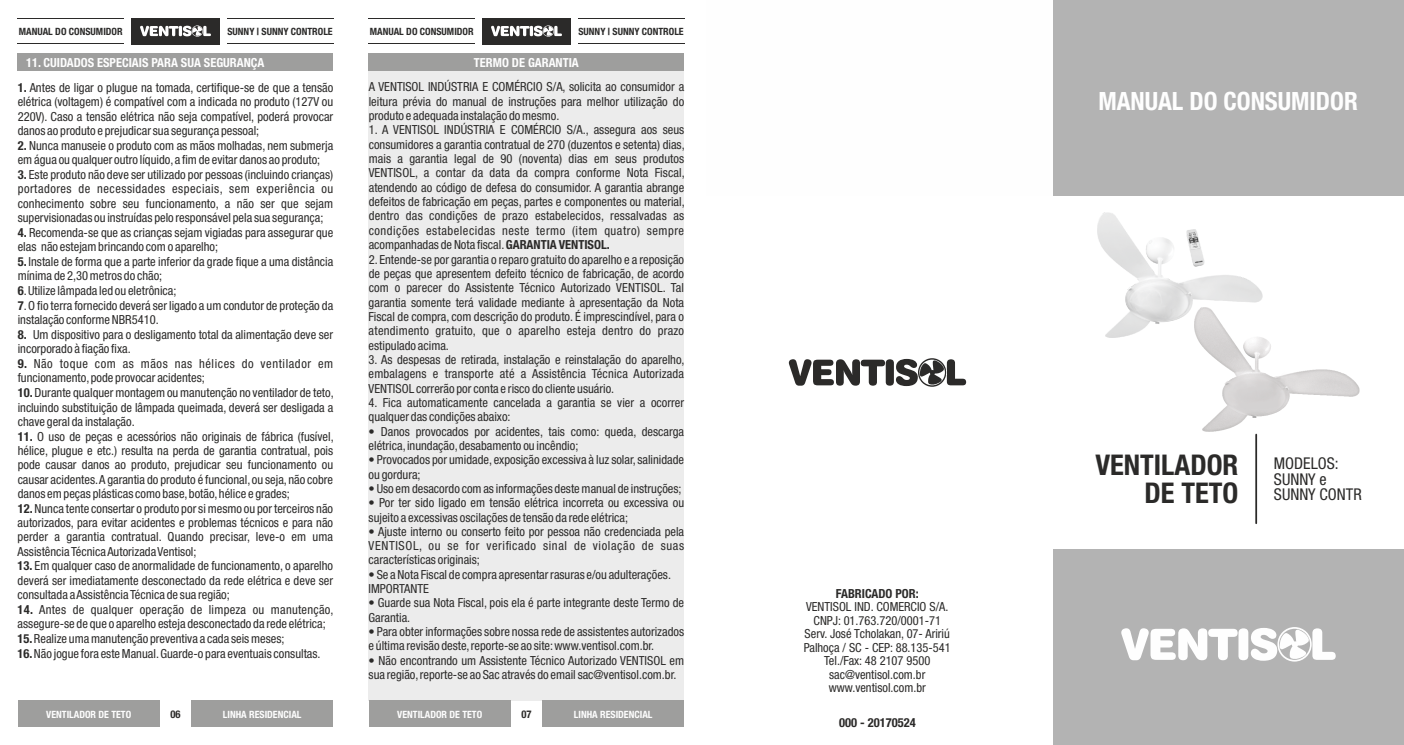
<style>
.page{position:relative;width:1404px;height:745px;background:#fff}
.page>*{position:absolute;margin:0;border:0;box-sizing:border-box;transform-origin:0 0}
.t1{font:700 condensed 28.5px/28.1px "Helvetica Neue LT Std";color:#2b2a29;text-align:right}
.t2{font:700 condensed 25px "Helvetica Neue LT Com";color:#fefefe}
.t3{font:condensed 16.25px/15.4px "Helvetica Neue LT Std";color:#2b2a29}
.t4{font:condensed 12.5px/14.4px "Helvetica Neue LT Std";color:#2b2a29}
.t5{font:700 condensed 12.5px "Helvetica Neue LT Std";color:#fefefe}
.t6{font:700 condensed 12.5px "Helvetica Neue LT Std";color:#2b2a29}
.t7{font:700 condensed 10.62px "Helvetica Neue LT Std";color:#2b2a29}
.t8{font:700 condensed 10px "Helvetica Neue LT Std";color:#2b2a29}
.t9{font:700 condensed 10px "Helvetica Neue LT Std";color:#fefefe}
.s1{font-weight:700}
</style>
<div class="page">
<div style="left:369px;top:71px;width:315px;height:629px;background:#ececec"></div>
<div style="left:482px;top:18px;width:88px;height:26px;background:#2b2a29"></div>
<svg style="left:491px;top:25px;width:71px;height:12px"></svg>
<hr style="left:369px;top:18px;width:106px;height:1px;background:#2b2a29">
<hr style="left:369px;top:43px;width:106px;height:1px;background:#2b2a29">
<hr style="left:578px;top:18px;width:106px;height:1px;background:#2b2a29">
<hr style="left:578px;top:43px;width:106px;height:1px;background:#2b2a29">
<div style="left:369px;top:700px;width:141px;height:26px;background:#9e9e9d"></div>
<div style="left:542px;top:700px;width:142px;height:26px;background:#9e9e9d"></div>
<div style="left:369px;top:53px;width:315px;height:18px;background:#9e9e9d"></div>
<div style="left:1052px;top:0;width:351px;height:195px;background:#b3b3b3"></div>
<div style="left:1052px;top:549px;width:351px;height:195px;background:#b3b3b3"></div>
<svg style="left:1121px;top:627px;width:214px;height:34px"></svg>
<hr style="left:1255px;top:434px;width:1px;height:89px;background:#2b2a29">
<svg style="left:788px;top:358px;width:178px;height:28px"></svg>
<div style="left:131px;top:18px;width:89px;height:26px;background:#2b2a29"></div>
<svg style="left:140px;top:25px;width:71px;height:12px"></svg>
<hr style="left:18px;top:18px;width:106px;height:1px;background:#2b2a29">
<hr style="left:18px;top:43px;width:106px;height:1px;background:#2b2a29">
<hr style="left:227px;top:18px;width:106px;height:1px;background:#2b2a29">
<hr style="left:227px;top:43px;width:106px;height:1px;background:#2b2a29">
<div style="left:18px;top:700px;width:141px;height:26px;background:#9e9e9d"></div>
<div style="left:191px;top:700px;width:142px;height:26px;background:#9e9e9d"></div>
<div style="left:18px;top:53px;width:315px;height:18px;background:#9e9e9d"></div>
<img style="left:1097px;top:213px;width:164px;height:124px">
<img style="left:1194px;top:307px;width:165px;height:124px">
<p class="t8" style="left:19px;top:27px;width:105px">MANUAL DO CONSUMIDOR</p>
<p class="t8" style="left:227px;top:27px;width:107px">SUNNY | SUNNY CONTROLE</p>
<p class="t8" style="left:370px;top:27px;width:105px">MANUAL DO CONSUMIDOR</p>
<p class="t8" style="left:578px;top:27px;width:107px">SUNNY | SUNNY CONTROLE</p>
<p class="t5" style="left:26px;top:58px;width:240px">11. CUIDADOS ESPECIAIS PARA SUA SEGURANÇA</p>
<p class="t4" style="left:18px;top:82px;width:317px;text-align:justify"><span class="s1">1.</span> Antes de ligar o plugue na tomada, certifique-se de que a tensão elétrica (voltagem) é compatível com a indicada no produto (127V ou 220V). Caso a tensão elétrica não seja compatível, poderá provocar danos ao produto e prejudicar sua segurança pessoal;</p>
<p class="t4" style="left:18px;top:140px;width:317px"><span class="s1">2.</span> Nunca manuseie o produto com as mãos molhadas, nem submerja em água ou qualquer outro líquido,a fim de evitar danos ao produto;</p>
<p class="t4" style="left:18px;top:169px;width:317px;text-align:justify"><span class="s1">3.</span> Este produto não deve ser utilizado por pessoas (incluindo crianças) portadores de necessidades especiais, sem experiência ou conhecimento sobre seu funcionamento, a não ser que sejam supervisionadas ou instruídas pelo responsável pela sua segurança;</p>
<p class="t4" style="left:18px;top:226px;width:317px"><span class="s1">4.</span> Recomenda-se que as crianças sejam vigiadas para assegurar que elas não estejam brincando com o aparelho;</p>
<p class="t4" style="left:18px;top:255px;width:317px"><span class="s1">5.</span> Instale de forma que a parte inferior da grade fique a uma distância mínima de 2,30 metros do chão;<br><span class="s1">6</span>.Utilize lâmpada led ou eletrônica;<br><span class="s1">7</span>.O fio terra fornecido deverá ser ligado a um condutor de proteção da instalação conforme NBR5410.</p>
<p class="t4" style="left:18px;top:328px;width:317px"><span class="s1">8.</span> Um dispositivo para o desligamento total da alimentação deve ser incorporado à fiação fixa.</p>
<p class="t4" style="left:18px;top:358px;width:317px"><span class="s1">9.</span> Não toque com as mãos nas hélices do ventilador em funcionamento,pode provocar acidentes;<br><span class="s1">10.</span>Durante qualquer montagem ou manutenção no ventilador de teto, incluindo substituição de lâmpada queimada, deverá ser desligada a chave geral da instalação.</p>
<p class="t4" style="left:18px;top:430px;width:317px"><span class="s1">11.</span> O uso de peças e acessórios não originais de fábrica (fusível, hélice, plugue e etc.) resulta na perda de garantia contratual, pois pode causar danos ao produto, prejudicar seu funcionamento ou causar acidentes.A garantia do produto é funcional, ou seja, não cobre danos em peças plásticas como base,botão,hélice e grades; <span class="s1">12.</span>Nunca tente consertar o produto por si mesmo ou por terceiros não autorizados, para evitar acidentes e problemas técnicos e para não perder a garantia contratual. Quando precisar, leve-o em uma Assistência Técnica Autorizada Ventisol;</p>
<p class="t4" style="left:18px;top:560px;width:317px;text-align:justify"><span class="s1">13.</span> Em qualquer caso de anormalidade de funcionamento, o aparelho deverá ser imediatamente desconectado da rede elétrica e deve ser consultada a Assistência Técnica de sua região;</p>
<p class="t4" style="left:18px;top:603px;width:317px"><span class="s1">14.</span> Antes de qualquer operação de limpeza ou manutenção, assegure-se de que o aparelho esteja desconectado da rede elétrica; <span class="s1">15.</span>Realize uma manutenção preventiva a cada seis meses;<br><span class="s1">16.</span>Não jogue fora este Manual.Guarde-o para eventuais consultas.</p>
<p class="t9" style="left:46px;top:710px;width:86px">VENTILADOR DE TETO</p>
<p class="t7" style="left:170px;top:709px;width:12px">06</p>
<p class="t9" style="left:223px;top:710px;width:80px">LINHA RESIDENCIAL</p>
<p class="t5" style="left:474px;top:58px;width:106px">TERMO DE GARANTIA</p>
<p class="t4" style="left:369px;top:82px;width:317px;text-align:justify">A VENTISOL INDÚSTRIA E COMÉRCIO S/A, solicita ao consumidor a leitura prévia do manual de instruções para melhor utilização do produto e adequada instalação do mesmo.</p>
<p class="t4" style="left:368px;top:124px;width:317px;text-align:justify">1. A VENTISOL INDÚSTRIA E COMÉRCIO S/A., assegura aos seus consumidores a garantia contratual de 270 (duzentos e setenta) dias, mais a garantia legal de 90 (noventa) dias em seus produtos VENTISOL, a contar da data da compra conforme Nota Fiscal, atendendo ao código de defesa do consumidor. A garantia abrange defeitos de fabricação em peças, partes e componentes ou material, dentro das condições de prazo estabelecidos, ressalvadas as condições estabelecidas neste termo (item quatro) sempre acompanhadas de Nota fiscal.<span class="s1">GARANTIA VENTISOL.</span></p>
<p class="t4" style="left:368px;top:254px;width:317px;text-align:justify">2. Entende-se por garantia o reparo gratuito do aparelho e a reposição de peças que apresentem defeito técnico de fabricação, de acordo com o parecer do Assistente Técnico Autorizado VENTISOL. Tal garantia somente terá validade mediante à apresentação da Nota Fiscal de compra, com descrição do produto. É imprescindível, para o atendimento gratuito, que o aparelho esteja dentro do prazo estipulado acima.</p>
<p class="t4" style="left:368px;top:354px;width:317px;text-align:justify">3. As despesas de retirada, instalação e reinstalação do aparelho, embalagens e transporte até a Assistência Técnica Autorizada VENTISOL correrão por conta e risco do cliente usuário.</p>
<p class="t4" style="left:368px;top:397px;width:317px">4. Fica automaticamente cancelada a garantia se vier a ocorrer qualquer das condições abaixo:</p>
<p class="t4" style="left:368px;top:425px;width:317px">• Danos provocados por acidentes, tais como: queda, descarga elétrica,inundação,desabamento ou incêndio;</p>
<p class="t4" style="left:368px;top:454px;width:317px">• Provocados por umidade, exposição excessiva à luz solar, salinidade ou gordura;</p>
<p class="t4" style="left:368px;top:482px;width:314px">• Uso em desacordo com as informações deste manual de instruções;</p>
<p class="t4" style="left:368px;top:497px;width:317px">• Por ter sido ligado em tensão elétrica incorreta ou excessiva ou sujeito a excessivas oscilações de tensão da rede elétrica;</p>
<p class="t4" style="left:368px;top:525px;width:317px;text-align:justify">• Ajuste interno ou conserto feito por pessoa não credenciada pela VENTISOL, ou se for verificado sinal de violação de suas características originais;</p>
<p class="t4" style="left:368px;top:568px;width:304px">• Se a Nota Fiscal de compra apresentar rasuras e/ou adulterações.<br>IMPORTANTE</p>
<p class="t4" style="left:368px;top:597px;width:317px">• Guarde sua Nota Fiscal, pois ela é parte integrante deste Termo de<br>Garantia.</p>
<p class="t4" style="left:368px;top:625px;width:317px">• Para obter informações sobre nossa rede de assistentes autorizados e última revisão deste,reporte-se ao site:www.ventisol.com.br.</p>
<p class="t4" style="left:368px;top:654px;width:317px">• Não encontrando um Assistente Técnico Autorizado VENTISOL em sua região,reporte-se ao Sac através do email sac@ventisol.com.br.</p>
<p class="t9" style="left:397px;top:710px;width:86px">VENTILADOR DE TETO</p>
<p class="t7" style="left:521px;top:709px;width:12px">07</p>
<p class="t9" style="left:574px;top:710px;width:80px">LINHA RESIDENCIAL</p>
<p class="t6" style="left:835px;top:588px;width:84px">FABRICADO POR:</p>
<p class="t4" style="left:803px;top:601px;width:148px;line-height:13.4px;text-align:center">VENTISOL IND. COMERCIO S/A.<br>CNPJ: 01.763.720/0001-71<br>Serv. José Tcholakan, 07- Aririú<br>Palhoça / SC - CEP: 88.135-541<br>Tel./Fax: 48 2107 9500 sac@ventisol.com.br www.ventisol.com.br</p>
<p class="t6" style="left:839px;top:717px;width:78px">000 - 20170524</p>
<h2 class="t2" style="left:1098px;top:92px;width:261px">MANUAL DO CONSUMIDOR</h2>
<h1 class="t1" style="left:1095px;top:454px;width:145px">VENTILADOR<br>DE TETO</h1>
<h3 class="t3" style="left:1273px;top:458px;width:89px">MODELOS:<br>SUNNY e<br>SUNNY CONTR</h3>
</div>
